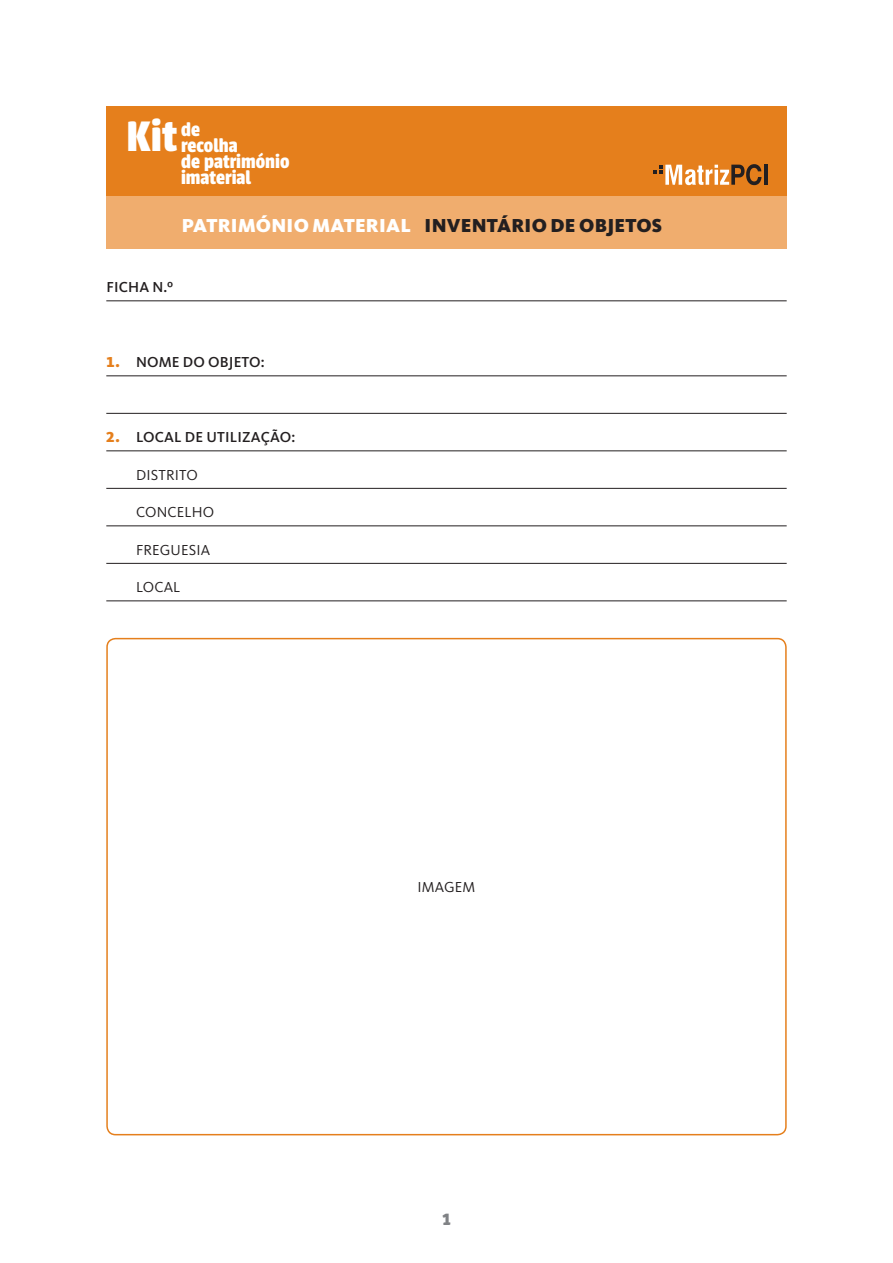
<style>
.page{position:relative;width:893px;height:1263px;background:#fff}
.page>*{position:absolute;margin:0;border:0;box-sizing:border-box;transform-origin:0 0}
.t1{font:700 46.95px "Urbana";color:#fff}
.t2{font:700 20.55px "Urbana";color:#fff}
.t3{font:900 19.5px "Kievit OT";letter-spacing:.01em;color:#231f20}
.t4{font:700 18px "Urbana";color:#808285}
.Cabeçalho{font:500 15px "Kievit OT";letter-spacing:.01em;color:#231f20}
.t5{font:15px "Kievit OT";letter-spacing:.01em;color:#231f20}
.s1{color:#fff}
.s2{font-weight:900;color:#e57f1c}
</style>
<div class="page">
<hr style="left:106px;top:301px;width:681px;height:1px;background:#231f20">
<hr style="left:106px;top:376px;width:681px;height:1px;background:#231f20">
<hr style="left:106px;top:413px;width:681px;height:1px;background:#231f20">
<hr style="left:106px;top:451px;width:681px;height:1px;background:#231f20">
<hr style="left:106px;top:488px;width:681px;height:1px;background:#231f20">
<hr style="left:106px;top:526px;width:681px;height:1px;background:#231f20">
<hr style="left:106px;top:563px;width:681px;height:1px;background:#231f20">
<hr style="left:106px;top:601px;width:681px;height:1px;background:#231f20">
<div style="left:106px;top:195px;width:681px;height:54px;background:#f0ad6e"></div>
<div style="left:106px;top:106px;width:681px;height:90px;background:#e57f1c"></div>
<div style="left:106px;top:638px;width:681px;height:497px;border:2px solid #e57f1c;border-radius:9px"></div>
<svg style="left:653px;top:164px;width:108px;height:21px"></svg>
<hr style="left:764px;top:165px;width:4px;height:20px;background:#231f20">
<p class="t1" style="left:127px;top:110px;width:52px">Kit</p>
<p class="t2" style="left:181px;top:117px;width:20px">de</p>
<p class="t2" style="left:181px;top:134px;width:58px">recolha</p>
<p class="t2" style="left:181px;top:150px;width:110px">de património</p>
<p class="t2" style="left:181px;top:166px;width:72px">imaterial</p>
<p class="t3" style="left:182px;top:213px;width:482px"><span class="s1">PATRIMÓNIO MATERIAL</span> INVENTÁRIO DE OBJETOS</p>
<p class="Cabeçalho" style="left:106px;top:278px;width:68px">FICHA N.º</p>
<p class="Cabeçalho" style="left:106px;top:353px;width:160px"><span class="s2">1.</span> NOME DO OBJETO:</p>
<p class="Cabeçalho" style="left:106px;top:428px;width:190px"><span class="s2">2.</span> LOCAL DE UTILIZAÇÃO:</p>
<p class="t5" style="left:136px;top:465px;width:63px">DISTRITO</p>
<p class="t5" style="left:136px;top:503px;width:80px">CONCELHO</p>
<p class="t5" style="left:136px;top:540px;width:76px">FREGUESIA</p>
<p class="t5" style="left:136px;top:578px;width:46px">LOCAL</p>
<p class="t5" style="left:418px;top:878px;width:59px">IMAGEM</p>
<p class="t4" style="left:442px;top:1209px;width:10px">1</p>
</div>
